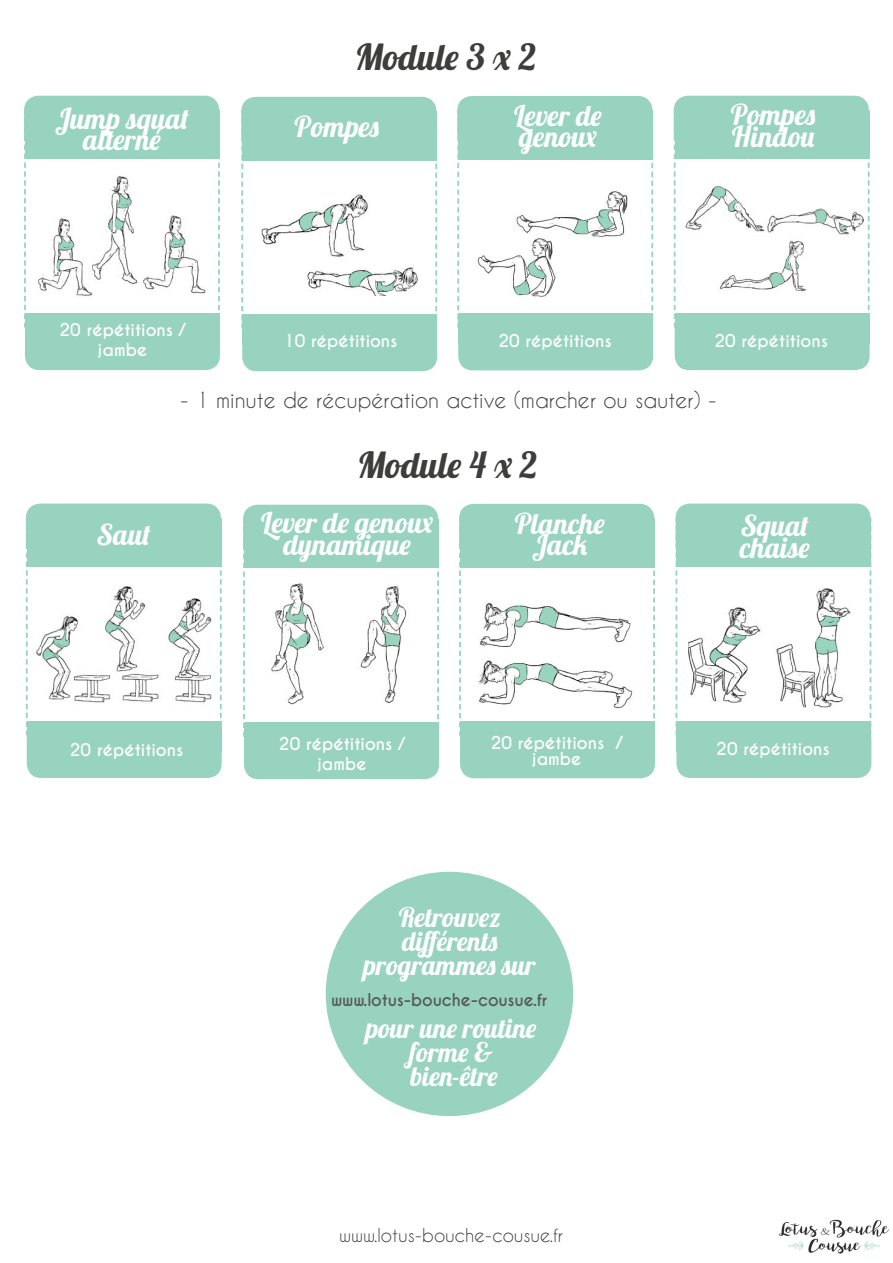
<style>
.page{position:relative;width:893px;height:1263px;background:#fff}
.page>*{position:absolute;margin:0;border:0;box-sizing:border-box;transform-origin:0 0}
.t1{font:36px "Lobster 1.4";color:#3d3d3c}
.t2{font:28.8px/21.6px "Lobster 1.4";color:#fff;text-align:center}
.t3{font:27px/24px "Lobster 1.4";color:#fff;text-align:center}
.t4{font:21px "Caviar Dreams";color:#3d3d3c}
.t5{font:18px "Caviar Dreams";color:#3d3d3c}
.t6{font:700 16.8px/20.1px "Caviar Dreams";color:#fff;text-align:center}
.t7{font:700 16.5px "Caviar Dreams";letter-spacing:-.01em;color:#57585a}
</style>
<div class="page">
<svg style="left:24px;top:96px;width:196px;height:232px"></svg>
<div style="left:24px;top:96px;width:195px;height:55px;background:#97d3be;border-radius:14px"></div>
<div style="left:25px;top:112px;width:195px;height:47px;background:#97d3be"></div>
<div style="left:25px;top:317px;width:195px;height:53px;background:#97d3be;border-radius:14px"></div>
<div style="left:25px;top:313px;width:195px;height:30px;background:#97d3be"></div>
<svg style="left:457px;top:96px;width:197px;height:246px"></svg>
<div style="left:457px;top:96px;width:195px;height:55px;background:#97d3be;border-radius:14px"></div>
<div style="left:458px;top:112px;width:195px;height:47px;background:#97d3be"></div>
<div style="left:458px;top:317px;width:195px;height:53px;background:#97d3be;border-radius:14px"></div>
<div style="left:458px;top:314px;width:195px;height:30px;background:#97d3be"></div>
<svg style="left:241px;top:97px;width:197px;height:246px"></svg>
<div style="left:241px;top:97px;width:195px;height:55px;background:#97d3be;border-radius:14px"></div>
<div style="left:242px;top:113px;width:195px;height:47px;background:#97d3be"></div>
<div style="left:242px;top:318px;width:195px;height:53px;background:#97d3be;border-radius:14px"></div>
<div style="left:242px;top:315px;width:195px;height:30px;background:#97d3be"></div>
<svg style="left:673px;top:96px;width:197px;height:245px"></svg>
<div style="left:674px;top:96px;width:195px;height:55px;background:#97d3be;border-radius:14px"></div>
<div style="left:675px;top:112px;width:195px;height:47px;background:#97d3be"></div>
<div style="left:675px;top:317px;width:195px;height:53px;background:#97d3be;border-radius:14px"></div>
<div style="left:675px;top:313px;width:195px;height:30px;background:#97d3be"></div>
<img style="left:476px;top:179px;width:159px;height:120px">
<img style="left:34px;top:174px;width:176px;height:127px">
<img style="left:255px;top:187px;width:173px;height:109px">
<div style="left:326px;top:872px;width:247px;height:244px;background:#97d3be;border-radius:50%"></div>
<svg style="left:25px;top:503px;width:197px;height:246px"></svg>
<div style="left:26px;top:504px;width:195px;height:54px;background:#97d3be;border-radius:14px"></div>
<div style="left:27px;top:519px;width:195px;height:48px;background:#97d3be"></div>
<div style="left:27px;top:725px;width:195px;height:53px;background:#97d3be;border-radius:14px"></div>
<div style="left:27px;top:721px;width:195px;height:30px;background:#97d3be"></div>
<svg style="left:459px;top:504px;width:196px;height:232px"></svg>
<div style="left:459px;top:504px;width:195px;height:55px;background:#97d3be;border-radius:14px"></div>
<div style="left:460px;top:520px;width:195px;height:47px;background:#97d3be"></div>
<div style="left:460px;top:725px;width:195px;height:53px;background:#97d3be;border-radius:14px"></div>
<div style="left:460px;top:721px;width:195px;height:31px;background:#97d3be"></div>
<svg style="left:243px;top:505px;width:196px;height:232px"></svg>
<div style="left:243px;top:505px;width:195px;height:55px;background:#97d3be;border-radius:14px"></div>
<div style="left:244px;top:521px;width:195px;height:47px;background:#97d3be"></div>
<div style="left:244px;top:726px;width:195px;height:53px;background:#97d3be;border-radius:14px"></div>
<div style="left:244px;top:722px;width:195px;height:30px;background:#97d3be"></div>
<svg style="left:675px;top:503px;width:197px;height:246px"></svg>
<div style="left:676px;top:504px;width:194px;height:54px;background:#97d3be;border-radius:14px"></div>
<div style="left:676px;top:519px;width:195px;height:48px;background:#97d3be"></div>
<div style="left:676px;top:725px;width:195px;height:53px;background:#97d3be;border-radius:14px"></div>
<div style="left:676px;top:721px;width:195px;height:30px;background:#97d3be"></div>
<img style="left:474px;top:593px;width:168px;height:117px">
<img style="left:686px;top:175px;width:177px;height:125px">
<img style="left:261px;top:579px;width:154px;height:133px">
<img style="left:689px;top:581px;width:164px;height:135px">
<img style="left:778px;top:1219px;width:111px;height:35px">
<p class="t2" style="left:55px;top:107px;width:136px">Jump squat</p>
<p class="t2" style="left:83px;top:129px;width:79px">alterné</p>
<p class="t1" style="left:355px;top:34px;width:183px">Module 3 x 2</p>
<p class="t2" style="left:295px;top:115px;width:86px">Pompes</p>
<p class="t2" style="left:514px;top:105px;width:89px">Lever de</p>
<p class="t2" style="left:519px;top:126px;width:79px">genoux</p>
<p class="t2" style="left:731px;top:104px;width:86px">Pompes</p>
<p class="t2" style="left:732px;top:125px;width:84px">Hindou</p>
<p class="t6" style="left:60px;top:320px;width:128px">20 répétitions / jambe</p>
<p class="t6" style="left:714px;top:331px;width:115px">20 répétitions</p>
<p class="t6" style="left:498px;top:331px;width:115px">20 répétitions</p>
<p class="t6" style="left:283px;top:331px;width:116px">10 répétitions</p>
<p class="t4" style="left:180px;top:387px;width:538px">- 1 minute de récupération active (marcher ou sauter) -</p>
<p class="t2" style="left:97px;top:523px;width:56px">Saut</p>
<p class="t1" style="left:357px;top:442px;width:182px">Module 4 x 2</p>
<p class="t2" style="left:261px;top:512px;width:173px">Lever de genoux dynamique</p>
<p class="t2" style="left:515px;top:513px;width:92px">Planche</p>
<p class="t2" style="left:532px;top:534px;width:57px">Jack</p>
<p class="t2" style="left:741px;top:515px;width:70px">Squat</p>
<p class="t2" style="left:740px;top:536px;width:71px">chaise</p>
<p class="t6" style="left:491px;top:733px;width:134px">20 répétitions /</p>
<p class="t6" style="left:532px;top:749px;width:51px">jambe</p>
<p class="t6" style="left:279px;top:734px;width:128px">20 répétitions /</p>
<p class="t6" style="left:317px;top:754px;width:51px">jambe</p>
<p class="t6" style="left:70px;top:740px;width:115px">20 répétitions</p>
<p class="t6" style="left:716px;top:739px;width:115px">20 répétitions</p>
<p class="t3" style="left:399px;top:905px;width:104px">Retrouvez</p>
<p class="t3" style="left:402px;top:929px;width:97px">différents</p>
<p class="t3" style="left:364px;top:953px;width:174px">programmes sur</p>
<p class="t7" style="left:331px;top:990px;width:218px">www.lotus-bouche-cousue.fr</p>
<p class="t3" style="left:366px;top:1016px;width:172px">pour une routine forme &amp;</p>
<p class="t3" style="left:410px;top:1064px;width:89px">bien-être</p>
<p class="t5" style="left:339px;top:1225px;width:225px">www.lotus-bouche-cousue.fr</p>
</div>
